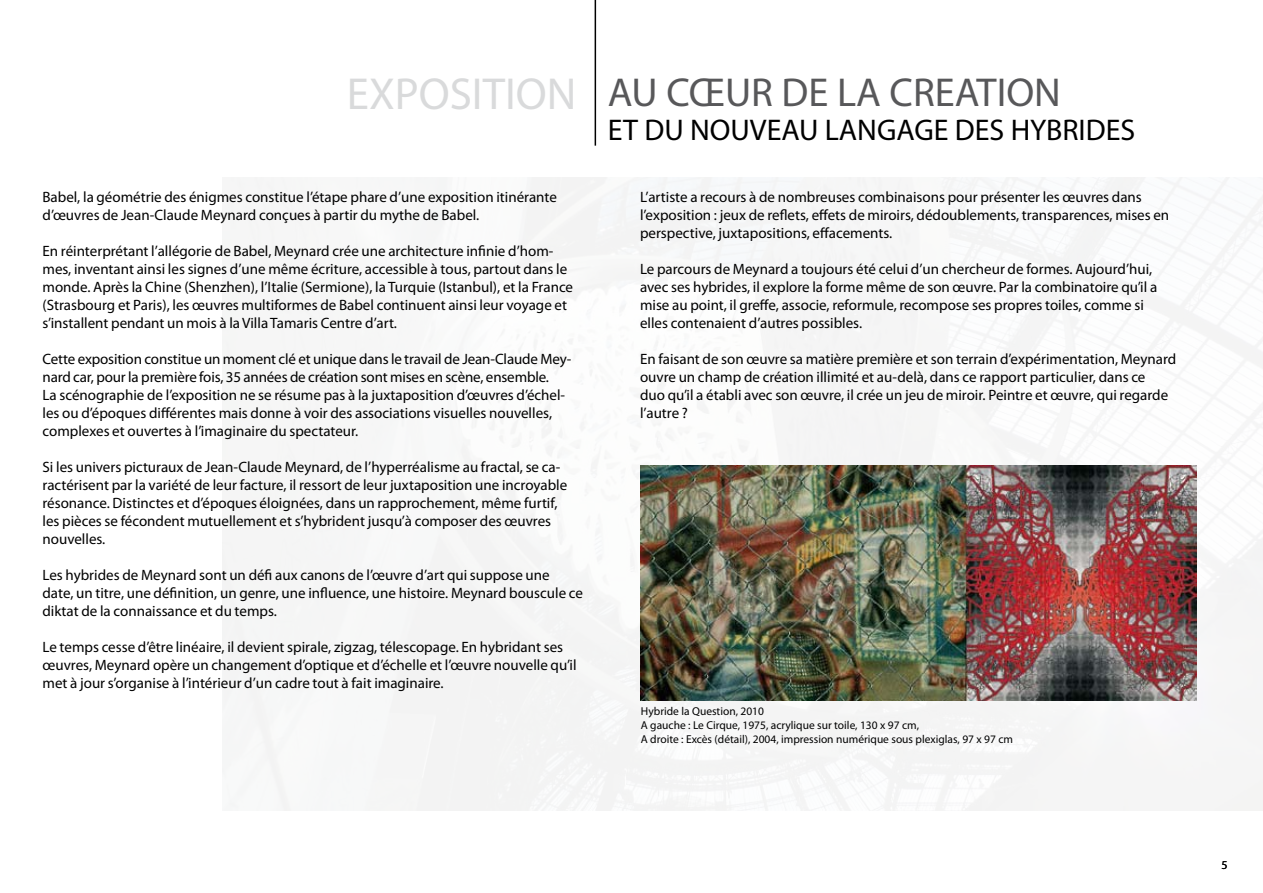
<style>
.page{position:relative;width:1263px;height:893px;background:#fff}
.page>*{position:absolute;margin:0;border:0;box-sizing:border-box;transform-origin:0 0}
.t1{font:45px "Myriad Pro";color:#d9dadb}
.t2{font:40.5px "Myriad Pro";color:#58585a}
.t3{font:30px "Myriad Pro";color:#000}
.t4{font:15px/18px "Myriad Pro";color:#000}
.t5{font:12px "Myriad Pro";color:#000}
.t6{font:11.4px/13.8px "Myriad Pro";color:#000}
</style>
<div class="page">
<div style="left:223px;top:178px;width:1040px;height:632px;background:#f6f6f6"></div>
<hr style="left:595px;top:0;width:1px;height:146px;background:#000">
<img style="left:640px;top:466px;width:557px;height:235px">
<h1 class="t1" style="left:347px;top:67px;width:231px">EXPOSITION</h1>
<p class="t4" style="left:43px;top:188px;width:516px">Babel, la géométrie des énigmes constitue l’étape phare d’une exposition itinérante d’œuvres de Jean-Claude Meynard conçues à partir du mythe de Babel.</p>
<p class="t4" style="left:43px;top:242px;width:532px">En réinterprétant l’allégorie de Babel, Meynard crée une architecture infinie d’hom&shy;mes, inventant ainsi les signes d’une même écriture, accessible à tous, partout dans le monde. Après la Chine (Shenzhen), l’Italie (Sermione), la Turquie (Istanbul), et la France (Strasbourg et Paris), les œuvres multiformes de Babel continuent ainsi leur voyage et s’installent pendant un mois à la Villa Tamaris Centre d’art.</p>
<p class="t4" style="left:43px;top:350px;width:530px">Cette exposition constitue un moment clé et unique dans le travail de Jean-Claude Mey&shy;nard car, pour la première fois, 35 années de création sont mises en scène, ensemble.<br>La scénographie de l’exposition ne se résume pas à la juxtaposition d’œuvres d’échel&shy;les ou d’époques différentes mais donne à voir des associations visuelles nouvelles, complexes et ouvertes à l’imaginaire du spectateur.</p>
<p class="t4" style="left:43px;top:458px;width:526px">Si les univers picturaux de Jean-Claude Meynard, de l’hyperréalisme au fractal, se ca&shy;ractérisent par la variété de leur facture, il ressort de leur juxtaposition une incroyable résonance. Distinctes et d’époques éloignées, dans un rapprochement, même furtif, les pièces se fécondent mutuellement et s’hybrident jusqu’à composer des œuvres nouvelles.</p>
<p class="t4" style="left:43px;top:566px;width:542px">Les hybrides de Meynard sont un défi aux canons de l’œuvre d’art qui suppose une date, un titre, une définition, un genre, une influence, une histoire. Meynard bouscule ce diktat de la connaissance et du temps.</p>
<p class="t4" style="left:43px;top:638px;width:536px">Le temps cesse d’être linéaire, il devient spirale, zigzag, télescopage. En hybridant ses œuvres, Meynard opère un changement d’optique et d’échelle et l’œuvre nouvelle qu’il met à jour s’organise à l’intérieur d’un cadre tout à fait imaginaire.</p>
<h2 class="t2" style="left:608px;top:67px;width:454px">AU CŒUR DE LA CREATION</h2>
<h3 class="t3" style="left:608px;top:112px;width:529px">ET DU NOUVEAU LANGAGE DES HYBRIDES</h3>
<p class="t4" style="left:640px;top:188px;width:531px">L’artiste a recours à de nombreuses combinaisons pour présenter les œuvres dans l’exposition : jeux de reflets, effets de miroirs, dédoublements, transparences, mises en perspective, juxtapositions, effacements.</p>
<p class="t4" style="left:640px;top:260px;width:519px">Le parcours de Meynard a toujours été celui d’un chercheur de formes. Aujourd’hui, avec ses hybrides, il explore la forme même de son œuvre. Par la combinatoire qu’il a mise au point, il greffe, associe, reformule, recompose ses propres toiles, comme si elles contenaient d’autres possibles.</p>
<p class="t4" style="left:640px;top:350px;width:538px">En faisant de son œuvre sa matière première et son terrain d’expérimentation, Meynard ouvre un champ de création illimité et au-delà, dans ce rapport particulier, dans ce<br>duo qu’il a établi avec son œuvre, il crée un jeu de miroir. Peintre et œuvre, qui regarde l’autre ?</p>
<p class="t6" style="left:641px;top:704px;width:374px">Hybride la Question, 2010<br>A gauche : Le Cirque, 1975, acrylique sur toile, 130 x 97 cm,<br>A droite : Excès (détail), 2004, impression numérique sous plexiglas, 97 x 97 cm</p>
<p class="t5" style="left:1221px;top:857px;width:8px">5</p>
</div>
